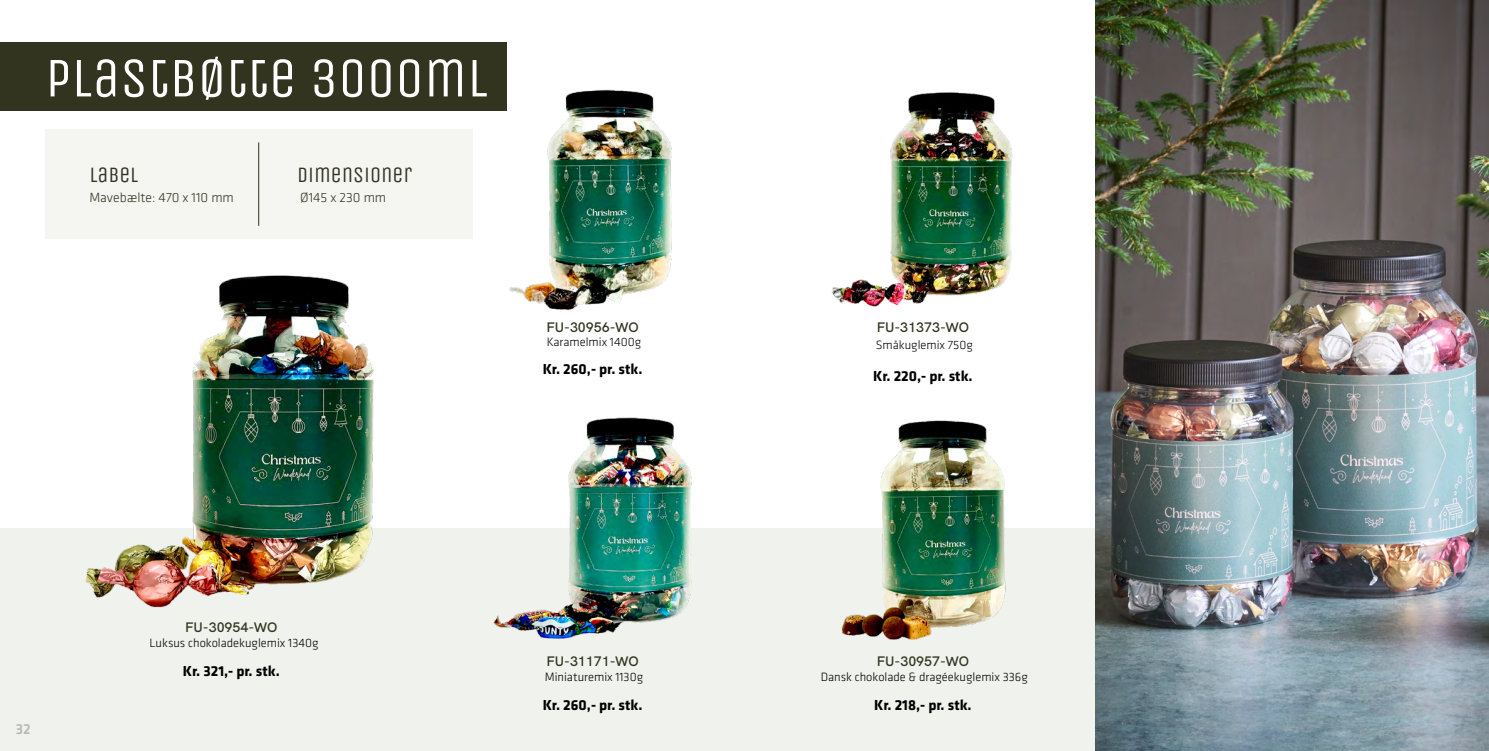
<style>
.page{position:relative;width:1489px;height:751px;background:#fff}
.page>*{position:absolute;margin:0;border:0;box-sizing:border-box;transform-origin:0 0}
.t1{font:56px "Unica One";color:#fff}
.t2{font:21.75px "Unica One";color:#32341f}
.t3{font:700 15px "Klavika Basic";color:#000}
.t4{font:500 15px "Klavika Basic";color:#bcb7b8}
.t5{font:600 13.75px "HK Grotesk";color:#32341f}
.t6{font:300 13.75px "Klavika Basic";color:#32341f}
.t7{font:300 12.5px "Klavika Basic";color:#000}
</style>
<div class="page">
<div style="left:0;top:528px;width:1488px;height:222px;background:#f0f2ed"></div>
<img style="left:85px;top:275px;width:289px;height:333px">
<img style="left:503px;top:83px;width:169px;height:228px">
<img style="left:493px;top:417px;width:199px;height:222px">
<div style="left:0;top:42px;width:506px;height:68px;background:#32341f"></div>
<div style="left:45px;top:129px;width:427px;height:109px;background:#f5f5f2"></div>
<hr style="left:258px;top:142px;width:1px;height:84px;background:#32341f">
<img style="left:831px;top:92px;width:182px;height:215px">
<img style="left:841px;top:420px;width:165px;height:220px">
<img style="left:1095px;top:0;width:393px;height:750px">
<h1 class="t1" style="left:45px;top:38px;width:444px">PLASTBØTTE 3000ML</h1>
<h2 class="t2" style="left:89px;top:159px;width:51px">LABEL</h2>
<p class="t6" style="left:89px;top:189px;width:146px">Mavebælte: 470 x 110 mm</p>
<h2 class="t2" style="left:297px;top:159px;width:116px">DIMENSIONER</h2>
<p class="t6" style="left:300px;top:189px;width:87px">Ø145 x 230 mm</p>
<p class="t5" style="left:546px;top:316px;width:94px">FU-30956-WO</p>
<p class="t7" style="left:546px;top:334px;width:96px">Karamelmix 1400g</p>
<p class="t3" style="left:542px;top:358px;width:101px">Kr. 260,- pr. stk.</p>
<p class="t4" style="left:16px;top:718px;width:16px">32</p>
<p class="t5" style="left:185px;top:616px;width:94px">FU-30954-WO</p>
<p class="t7" style="left:149px;top:634px;width:171px">Luksus chokoladekuglemix 1340g</p>
<p class="t3" style="left:183px;top:659px;width:98px">Kr. 321,- pr. stk.</p>
<p class="t5" style="left:546px;top:650px;width:94px">FU-31171-WO</p>
<p class="t7" style="left:545px;top:668px;width:100px">Miniaturemix 1130g</p>
<p class="t3" style="left:542px;top:693px;width:101px">Kr. 260,- pr. stk.</p>
<p class="t5" style="left:876px;top:316px;width:94px">FU-31373-WO</p>
<p class="t7" style="left:875px;top:337px;width:99px">Småkuglemix 750g</p>
<p class="t3" style="left:873px;top:365px;width:101px">Kr. 220,- pr. stk.</p>
<p class="t5" style="left:876px;top:650px;width:94px">FU-30957-WO</p>
<p class="t7" style="left:820px;top:668px;width:208px">Dansk chokolade &amp; dragéekuglemix 336g</p>
<p class="t3" style="left:874px;top:693px;width:99px">Kr. 218,- pr. stk.</p>
</div>
